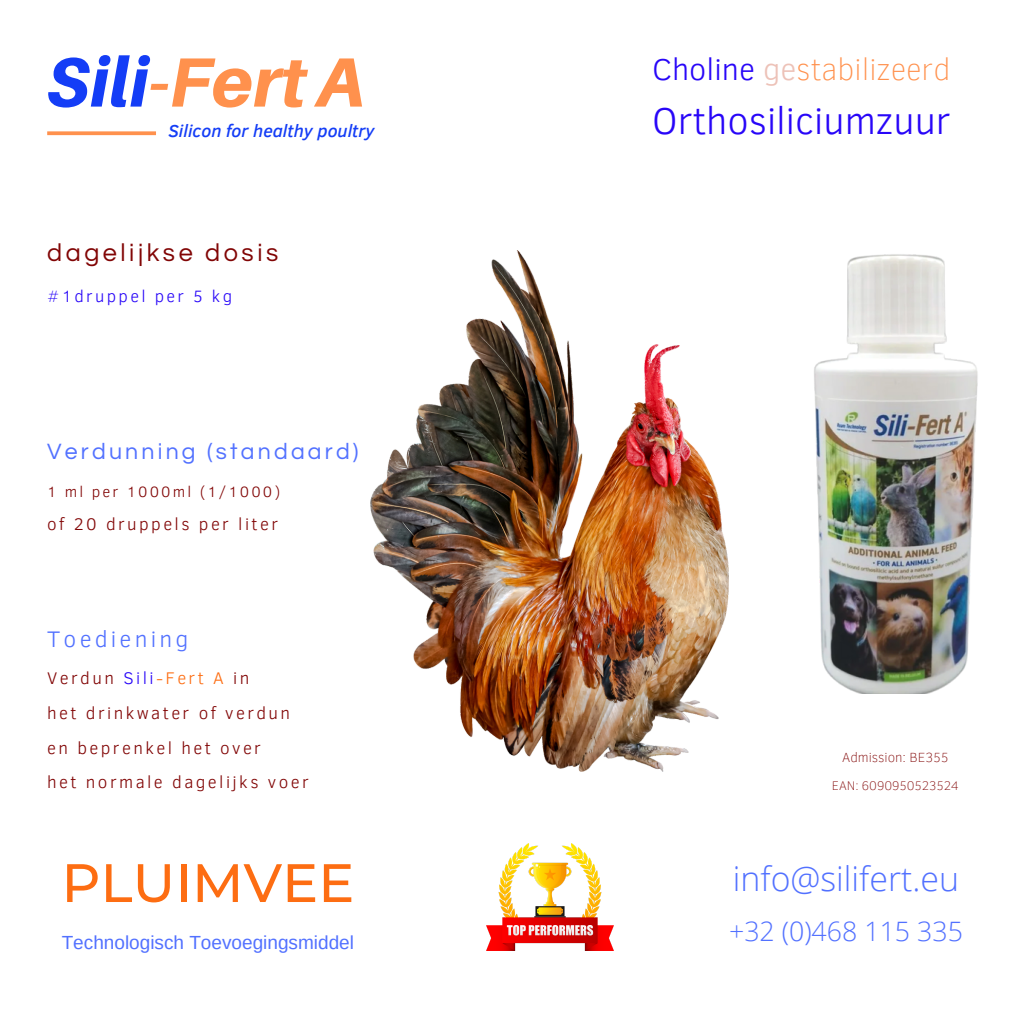
<style>
.page{position:relative;width:1013px;height:1013px;background:#fff}
.page>*{position:absolute;margin:0;border:0;box-sizing:border-box;transform-origin:0 0}
.t1{font:italic 800 69.75px "Aileron";color:#ff914d}
.t2{font:500 54px "Montserrat";color:#fd6d12}
.t3{font:300 38.25px "Clear Sans";color:#2806f8}
.t4{font:300 33.88px "Open Sans";color:#5271ff}
.t5{font:100 30.88px "Clear Sans";color:#ff914d}
.t6{font:300 26.75px "Open Sans";color:#5271ff}
.t7{font:25.25px "Questrial";letter-spacing:.14em;color:#810505}
.t8{font:23px "Questrial";letter-spacing:.14em;color:#5271ff}
.t9{font:300 23px "Clear Sans";letter-spacing:.14em;color:#5271ff}
.t10{font:19px "Arimo";color:#5271ff}
.t11{font:italic 500 17.75px "Clear Sans";color:#143df6}
.t12{font:300 17.25px/34.8px "Clear Sans";letter-spacing:.14em;color:#810505}
.t13{font:300 16.88px "Clear Sans";letter-spacing:.14em;color:#2806f8}
.t14{font:300 15.38px "Clear Sans";letter-spacing:.14em;color:#810505}
.t15{font:100 13.62px "Clear Sans";color:#810505}
.t16{font:100 12.75px "Clear Sans";color:#810505}
.s1{color:#143df6}
.s2{font-weight:100}
.s3{color:#2806f8}
.s4{color:#fd6d12}
.s5{font-weight:300;color:#2806f8}
.s6{font-weight:300;color:#edc2b8}
</style>
<div class="page">
<img style="left:370px;top:250px;width:358px;height:521px">
<img style="left:486px;top:843px;width:127px;height:107px">
<img style="left:814px;top:254px;width:164px;height:439px">
<svg style="left:47px;top:131px;width:109px;height:4px"></svg>
<h1 class="t1" style="left:47px;top:39px;width:319px"><span class="s1">Sili</span>-FertA</h1>
<p class="t11" style="left:168px;top:118px;width:207px">Silicon for healthy poultry</p>
<h3 class="t7" style="left:47px;top:240px;width:232px">dagelijkse dosis</h3>
<p class="t13" style="left:47px;top:284px;width:186px"><span class="s2">#</span>1druppel per 5 kg</p>
<h3 class="t8" style="left:47px;top:440px;width:313px">Verdunning (standaard)</h3>
<p class="t14" style="left:47px;top:480px;width:235px">1 ml per 1000ml (1/1000)</p>
<p class="t12" style="left:47px;top:506px;width:232px">of 20 druppels per liter</p>
<h3 class="t9" style="left:47px;top:622px;width:143px">Toediening</h3>
<p class="t12" style="left:47px;top:660px;width:263px">Verdun <span class="s3">Sili</span><span class="s4">-Fert A</span> in<br>het drinkwater of verdun en beprenkel het over<br>het normale dagelijks voer</p>
<h2 class="t2" style="left:61px;top:849px;width:294px">PLUIMVEE</h2>
<p class="t10" style="left:62px;top:931px;width:294px">Technologisch Toevoegingsmiddel</p>
<h3 class="t5" style="left:652px;top:46px;width:299px"><span class="s5">Choline</span> <span class="s6">ge</span>stabilizeerd</h3>
<h3 class="t3" style="left:652px;top:93px;width:300px">Orthosiliciumzuur</h3>
<p class="t15" style="left:842px;top:747px;width:108px">Admission: BE355</p>
<p class="t16" style="left:831px;top:776px;width:129px">EAN: 6090950523524</p>
<h3 class="t4" style="left:733px;top:855px;width:228px">info@silifert.eu</h3>
<h3 class="t6" style="left:729px;top:912px;width:235px">+32 (0)468 115 335</h3>
</div>
